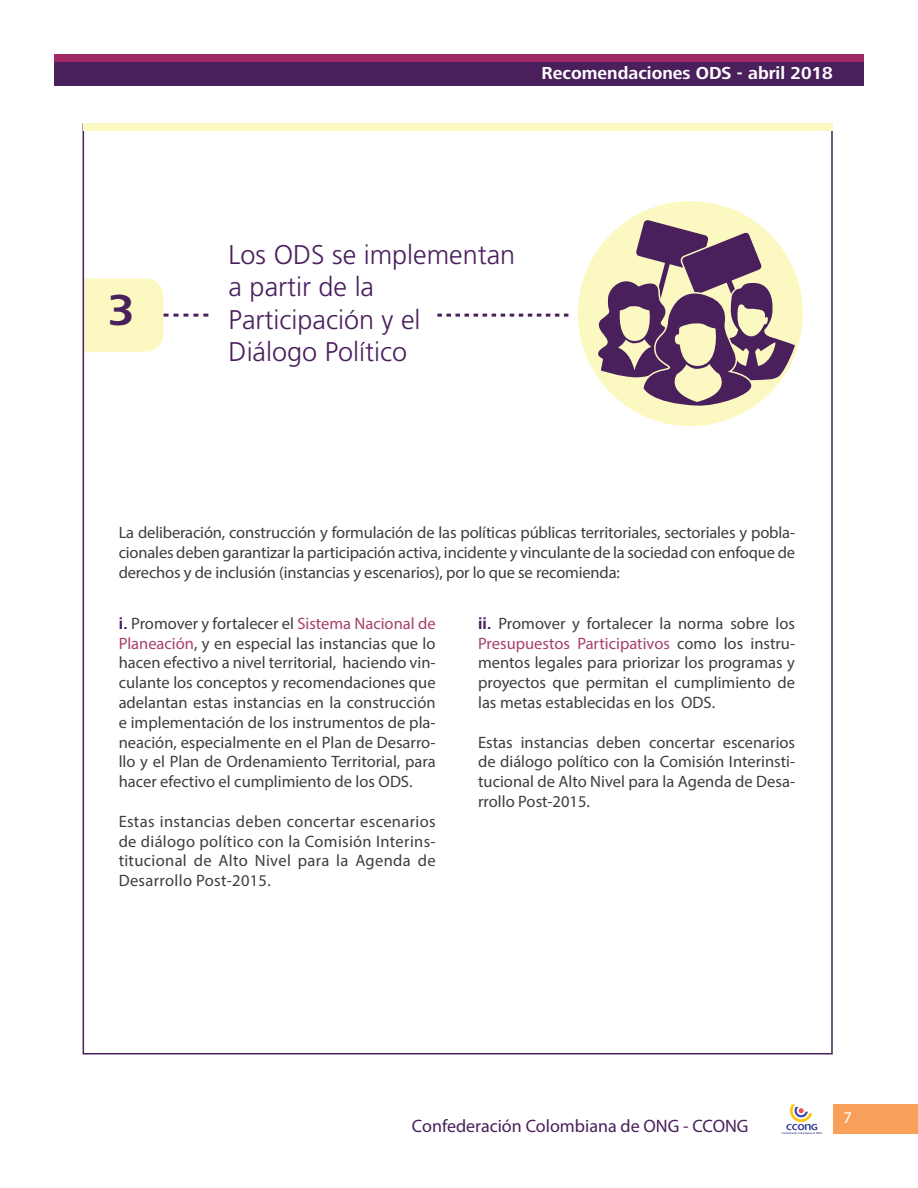
<style>
.page{position:relative;width:918px;height:1188px;background:#fff}
.page>*{position:absolute;margin:0;border:0;box-sizing:border-box;transform-origin:0 0}
.t1{font:700 45px "Frutiger Next LT";color:#491f5c}
.t2{font:300 27px/32.4px "Frutiger";color:#491f5c}
.t3{font:18px "Myriad Pro";color:#491f5c}
.t4{font:700 18px "Frutiger Next LT";color:#fff}
.t5{font:16.5px/19.8px "Myriad Pro";color:#3e3e3f;text-align:justify}
.t6{font:16.5px "Myriad Pro";color:#fff}
.s1{font-family:"Frutiger Next LT";font-weight:700;color:#491f5c}
.s2{color:#a6406d}
</style>
<div class="page">
<svg style="left:782px;top:1104px;width:40px;height:30px"></svg>
<div style="left:54px;top:62px;width:810px;height:24px;background:#491f5c"></div>
<div style="left:54px;top:54px;width:810px;height:8px;background:#9f2864"></div>
<div style="left:833px;top:1104px;width:85px;height:30px;background:#f8a05a"></div>
<div style="left:83px;top:123px;width:750px;height:8px;background:#fcf8c1"></div>
<svg style="left:84px;top:278px;width:124px;height:74px"></svg>
<svg style="left:437px;top:314px;width:131px;height:3px"></svg>
<div style="left:578px;top:201px;width:225px;height:225px;background:#fcf8c1;border-radius:50%"></div>
<svg style="left:595px;top:220px;width:202px;height:187px"></svg>
<h1 class="t1" style="left:108px;top:285px;width:28px">3</h1>
<p class="t4" style="left:542px;top:63px;width:293px">Recomendaciones ODS - abril 2018</p>
<h2 class="t2" style="left:229px;top:239px;width:288px">Los ODS se implementan a partir de la<br>Participación y el<br>Diálogo Político</h2>
<p class="t5" style="left:119px;top:523px;width:678px">La deliberación, construcción y formulación de las políticas públicas territoriales, sectoriales y pobla&shy;cionales deben garantizar la participación activa, incidente y vinculante de la sociedad con enfoque de derechos y de inclusión (instancias y escenarios), por lo que se recomienda:</p>
<p class="t5" style="left:119px;top:613px;width:318px"><span class="s1">i.</span> Promover y fortalecer el <span class="s2">Sistema Nacional de Planeación</span>, y en especial las instancias que lo hacen efectivo a nivel territorial, haciendo vin&shy;culante los conceptos y recomendaciones que adelantan estas instancias en la construcción e implementación de los instrumentos de pla&shy;neación, especialmente en el Plan de Desarro&shy;llo y el Plan de Ordenamiento Territorial, para hacer efectivo el cumplimiento de los ODS.</p>
<p class="t5" style="left:119px;top:811px;width:318px">Estas instancias deben concertar escenarios de diálogo político con la Comisión Interins&shy;titucional de Alto Nivel para la Agenda de Desarrollo Post-2015.</p>
<p class="t5" style="left:478px;top:613px;width:318px"><span class="s1">ii.</span> Promover y fortalecer la norma sobre los <span class="s2">Presupuestos Participativos</span> como los instru&shy;mentos legales para priorizar los programas y proyectos que permitan el cumplimiento de las metas establecidas en los ODS.</p>
<p class="t5" style="left:478px;top:732px;width:318px">Estas instancias deben concertar escenarios de diálogo político con la Comisión Interinsti&shy;tucional de Alto Nivel para la Agenda de Desa&shy;rrollo Post-2015.</p>
<p class="t3" style="left:412px;top:1114px;width:338px">Confederación Colombiana de ONG - CCONG</p>
<p class="t6" style="left:843px;top:1107px;width:10px">7</p>
</div>
